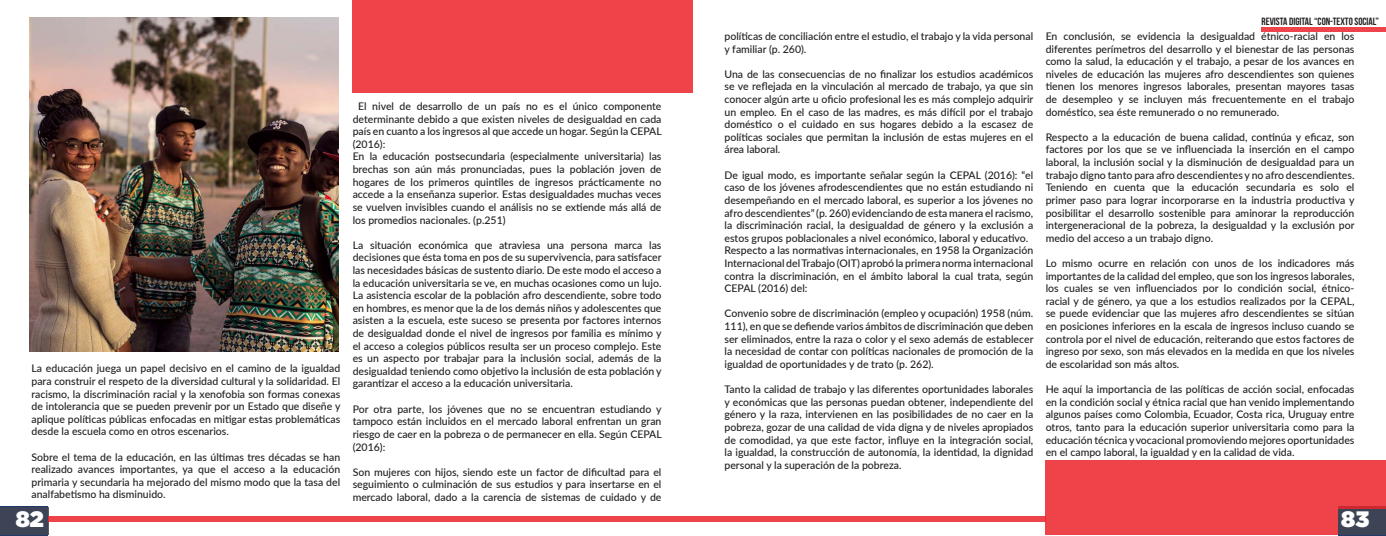
<style>
.page{position:relative;width:1386px;height:536px;background:#fff}
.page>*{position:absolute;margin:0;border:0;box-sizing:border-box;transform-origin:0 0}
.t1{font:900 22.31px "Gotham";color:#fff}
.t2{font:500 10.5px/12.6px "Lato";color:#231f20;text-align:justify}
.t3{font:700 10.5px "Bebas Neue";color:#231f20}
</style>
<div class="page">
<div style="left:1px;top:506px;width:47px;height:30px;background:#21386e"></div>
<div style="left:0;top:507px;width:49px;height:28px;background:#3c4456"></div>
<div style="left:1338px;top:506px;width:47px;height:30px;background:#21386e"></div>
<div style="left:1338px;top:507px;width:48px;height:28px;background:#3c4456"></div>
<img style="left:29px;top:17px;width:309px;height:334px">
<div style="left:353px;top:0;width:340px;height:93px;background:#ee4449"></div>
<div style="left:49px;top:516px;width:997px;height:5px;background:#ee4449"></div>
<div style="left:1045px;top:460px;width:293px;height:75px;background:#ee4449"></div>
<div style="left:1338px;top:460px;width:48px;height:49px;background:#ee4449"></div>
<div style="left:1262px;top:27px;width:124px;height:5px;background:#ed434b"></div>
<p class="t2" style="left:32px;top:361px;width:311px">La educación juega un papel decisivo en el camino de la igualdad para construir el respeto de la diversidad cultural y la solidaridad. El racismo, la discriminación racial y la xenofobia son formas conexas de intolerancia que se pueden prevenir por un Estado que diseñe y aplique políticas públicas enfocadas en mitigar estas problemáticas desde la escuela como en otros escenarios.</p>
<p class="t2" style="left:32px;top:450px;width:310px">Sobre el tema de la educación, en las últimas tres décadas se han realizado avances importantes, ya que el acceso a la educación primaria y secundaria ha mejorado del mismo modo que la tasa del analfabetismo ha disminuido.</p>
<p class="t2" style="left:353px;top:99px;width:311px;text-indent:6px">El nivel de desarrollo de un país no es el único componente determinante debido a que existen niveles de desigualdad en cada país en cuanto a los ingresos al que accede un hogar. Según la CEPAL (2016):</p>
<p class="t2" style="left:353px;top:150px;width:310px">En la educación postsecundaria (especialmente universitaria) las brechas son aún más pronunciadas, pues la población joven de hogares de los primeros quintiles de ingresos prácticamente no accede a la enseñanza superior. Estas desigualdades muchas veces se vuelven invisibles cuando el análisis no se extiende más allá de los promedios nacionales. (p.251)</p>
<p class="t2" style="left:353px;top:238px;width:311px">La situación económica que atraviesa una persona marca las decisiones que ésta toma en pos de su supervivencia, para satisfacer las necesidades básicas de sustento diario. De este modo el acceso a la educación universitaria se ve, en muchas ocasiones como un lujo.</p>
<p class="t2" style="left:353px;top:288px;width:311px">La asistencia escolar de la población afro descendiente, sobre todo en hombres, es menor que la de los demás niños y adolescentes que asisten a la escuela, este suceso se presenta por factores internos de desigualdad donde el nivel de ingresos por familia es mínimo y el acceso a colegios públicos resulta ser un proceso complejo. Este es un aspecto por trabajar para la inclusión social, además de la desigualdad teniendo como objetivo la inclusión de esta población y garantizar el acceso a la educación universitaria.</p>
<p class="t2" style="left:353px;top:402px;width:311px">Por otra parte, los jóvenes que no se encuentran estudiando y tampoco están incluidos en el mercado laboral enfrentan un gran riesgo de caer en la pobreza o de permanecer en ella. Según CEPAL (2016):</p>
<p class="t2" style="left:353px;top:465px;width:310px">Son mujeres con hijos, siendo este un factor de dificultad para el seguimiento o culminación de sus estudios y para insertarse en el mercado laboral, dado a la carencia de sistemas de cuidado y de</p>
<p class="t2" style="left:724px;top:29px;width:310px">políticas de conciliación entre el estudio, el trabajo y la vida personal y familiar (p. 260).</p>
<p class="t2" style="left:724px;top:67px;width:310px">Una de las consecuencias de no finalizar los estudios académicos se ve reflejada en la vinculación al mercado de trabajo, ya que sin conocer algún arte u oficio profesional les es más complejo adquirir un empleo. En el caso de las madres, es más difícil por el trabajo doméstico o el cuidado en sus hogares debido a la escasez de políticas sociales que permitan la inclusión de estas mujeres en el área laboral.</p>
<p class="t2" style="left:724px;top:168px;width:310px">De igual modo, es importante señalar según la CEPAL (2016): “el caso de los jóvenes afrodescendientes que no están estudiando ni desempeñando en el mercado laboral, es superior a los jóvenes no afro descendientes” (p. 260) evidenciando de esta manera el racismo, la discriminación racial, la desigualdad de género y la exclusión a estos grupos poblacionales a nivel económico, laboral y educativo.</p>
<p class="t2" style="left:724px;top:244px;width:310px">Respecto a las normativas internacionales, en 1958 la Organización Internacional del Trabajo (OIT) aprobó la primera norma internacional contra la discriminación, en el ámbito laboral la cual trata, según CEPAL (2016) del:</p>
<p class="t2" style="left:724px;top:307px;width:311px">Convenio sobre de discriminación (empleo y ocupación) 1958 (núm.<br>111), en que se defiende varios ámbitos de discriminación que deben ser eliminados, entre la raza o color y el sexo además de establecer la necesidad de contar con políticas nacionales de promoción de la igualdad de oportunidades y de trato (p. 262).</p>
<p class="t2" style="left:724px;top:382px;width:310px">Tanto la calidad de trabajo y las diferentes oportunidades laborales y económicas que las personas puedan obtener, independiente del género y la raza, intervienen en las posibilidades de no caer en la pobreza, gozar de una calidad de vida digna y de niveles apropiados de comodidad, ya que este factor, influye en la integración social, la igualdad, la construcción de autonomía, la identidad, la dignidad personal y la superación de la pobreza.</p>
<p class="t3" style="left:1262px;top:16px;width:119px">REVISTA DIGITAL “CON-TEXTO SOCIAL”</p>
<p class="t2" style="left:1046px;top:29px;width:310px">En conclusión, se evidencia la desigualdad étnico-racial en los diferentes perímetros del desarrollo y el bienestar de las personas como la salud, la educación y el trabajo, a pesar de los avances en niveles de educación las mujeres afro descendientes son quienes tienen los menores ingresos laborales, presentan mayores tasas de desempleo y se incluyen más frecuentemente en el trabajo doméstico, sea éste remunerado o no remunerado.</p>
<p class="t2" style="left:1046px;top:130px;width:311px">Respecto a la educación de buena calidad, continúa y eficaz, son factores por los que se ve influenciada la inserción en el campo laboral, la inclusión social y la disminución de desigualdad para un trabajo digno tanto para afro descendientes y no afro descendientes.<br>Teniendo en cuenta que la educación secundaria es solo el primer paso para lograr incorporarse en la industria productiva y posibilitar el desarrollo sostenible para aminorar la reproducción intergeneracional de la pobreza, la desigualdad y la exclusión por medio del acceso a un trabajo digno.</p>
<p class="t2" style="left:1046px;top:256px;width:310px">Lo mismo ocurre en relación con unos de los indicadores más importantes de la calidad del empleo, que son los ingresos laborales, los cuales se ven influenciados por lo condición social, étnico&shy;racial y de género, ya que a los estudios realizados por la CEPAL, se puede evidenciar que las mujeres afro descendientes se sitúan en posiciones inferiores en la escala de ingresos incluso cuando se controla por el nivel de educación, reiterando que estos factores de ingreso por sexo, son más elevados en la medida en que los niveles de escolaridad son más altos.</p>
<p class="t2" style="left:1046px;top:382px;width:310px">He aquí la importancia de las políticas de acción social, enfocadas en la condición social y étnica racial que han venido implementando algunos países como Colombia, Ecuador, Costa rica, Uruguay entre otros, tanto para la educación superior universitaria como para la educación técnica y vocacional promoviendo mejores oportunidades en el campo laboral, la igualdad y en la calidad de vida.</p>
<h1 class="t1" style="left:16px;top:503px;width:30px">8 24</h1>
<h1 class="t1" style="left:1341px;top:503px;width:29px">83</h1>
</div>
